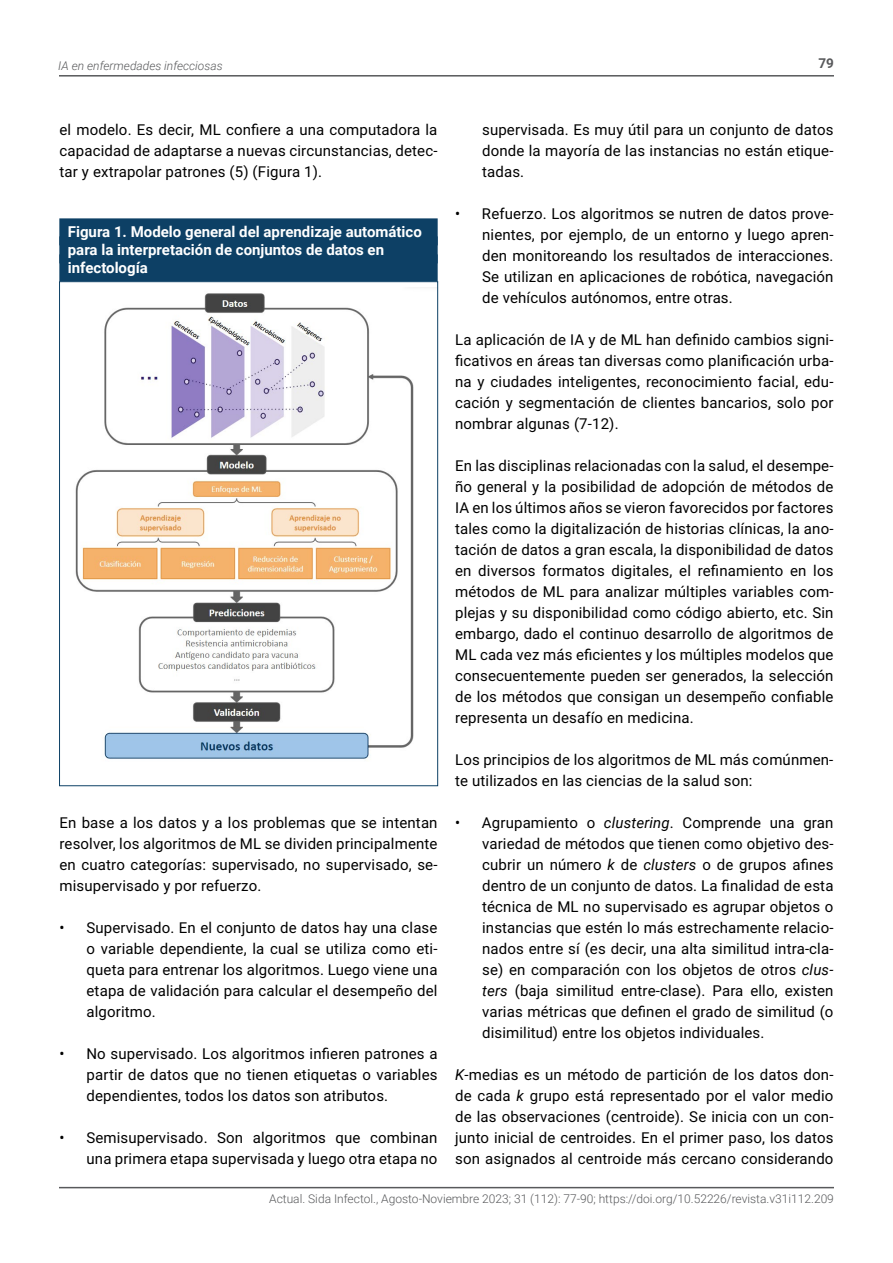
<style>
.page{position:relative;width:893px;height:1263px;background:#fff}
.page>*{position:absolute;margin:0;border:0;box-sizing:border-box;transform-origin:0 0}
.t1{font:15px/21px "Roboto";letter-spacing:.01em;color:#000;text-align:justify}
.t2{font:700 15px/18px "Roboto";color:#fff}
.t3{font:700 13.5px "Roboto";color:#58595b}
.t4{font:300 12px "Roboto";color:#58595b}
.t5{font:italic 300 12px "Roboto";color:#58595b}
.s1{font-style:italic}
</style>
<div class="page">
<hr style="left:59px;top:75px;width:775px;height:2px;background:#58595b">
<hr style="left:59px;top:1187px;width:775px;height:1px;background:#58595b">
<div style="left:59px;top:218px;width:379px;height:27px;background:#0d4065"></div>
<div style="left:59px;top:236px;width:379px;height:27px;background:#0d4065"></div>
<div style="left:59px;top:254px;width:379px;height:27px;background:#0d4065"></div>
<img style="left:75px;top:293px;width:339px;height:466px">
<p class="t5" style="left:58px;top:58px;width:166px">IA en enfermedades infecciosas</p>
<p class="t3" style="left:818px;top:54px;width:17px">79</p>
<p class="t1" style="left:60px;top:119px;width:379px">el modelo. Es decir, ML confiere a una computadora la capacidad de adaptarse a nuevas circunstancias, detec&shy;tar y extrapolar patrones (5) (Figura 1).</p>
<p class="t2" style="left:68px;top:222px;width:356px">Figura 1. Modelo general del aprendizaje automático para la interpretación de conjuntos de datos en infectología</p>
<p class="t1" style="left:60px;top:812px;width:380px">En base a los datos y a los problemas que se intentan resolver, los algoritmos de ML se dividen principalmente en cuatro categorías: supervisado, no supervisado, se&shy;misupervisado y por refuerzo.</p>
<p class="t1" style="left:87px;top:917px;width:352px;text-indent:-27px">• Supervisado. En el conjunto de datos hay una clase o variable dependiente, la cual se utiliza como eti&shy;queta para entrenar los algoritmos. Luego viene una etapa de validación para calcular el desempeño del algoritmo.</p>
<p class="t1" style="left:87px;top:1043px;width:352px;text-indent:-27px">• No supervisado. Los algoritmos infieren patrones a partir de datos que no tienen etiquetas o variables dependientes, todos los datos son atributos.</p>
<p class="t1" style="left:60px;top:1127px;width:379px;text-align:right">• Semisupervisado. Son algoritmos que combinan una primera etapa supervisada y luego otra etapa no</p>
<p class="t1" style="left:482px;top:119px;width:353px">supervisada. Es muy útil para un conjunto de datos donde la mayoría de las instancias no están etique&shy;tadas.</p>
<p class="t1" style="left:482px;top:203px;width:353px;text-indent:-27px">• Refuerzo. Los algoritmos se nutren de datos prove&shy;nientes, por ejemplo, de un entorno y luego apren&shy;den monitoreando los resultados de interacciones.<br>Se utilizan en aplicaciones de robótica, navegación de vehículos autónomos, entre otras.</p>
<p class="t1" style="left:455px;top:329px;width:380px">La aplicación de IA y de ML han definido cambios signi&shy;ficativos en áreas tan diversas como planificación urba&shy;na y ciudades inteligentes, reconocimiento facial, edu&shy;cación y segmentación de clientes bancarios, solo por nombrar algunas (7-12).</p>
<p class="t1" style="left:455px;top:455px;width:380px">En las disciplinas relacionadas con la salud, el desempe&shy;ño general y la posibilidad de adopción de métodos de IA en los últimos años se vieron favorecidos por factores tales como la digitalización de historias clínicas, la ano&shy;tación de datos a gran escala, la disponibilidad de datos en diversos formatos digitales, el refinamiento en los métodos de ML para analizar múltiples variables com&shy;plejas y su disponibilidad como código abierto, etc. Sin embargo, dado el continuo desarrollo de algoritmos de ML cada vez más eficientes y los múltiples modelos que consecuentemente pueden ser generados, la selección de los métodos que consigan un desempeño confiable representa un desafío en medicina.</p>
<p class="t1" style="left:455px;top:749px;width:380px">Los principios de los algoritmos de ML más comúnmen&shy;te utilizados en las ciencias de la salud son:</p>
<p class="t1" style="left:482px;top:812px;width:353px;text-indent:-27px">• Agrupamiento o <span class="s1">clustering</span>. Comprende una gran variedad de métodos que tienen como objetivo des&shy;cubrir un número <span class="s1">k</span> de <span class="s1">clusters</span> o de grupos afines dentro de un conjunto de datos. La finalidad de esta técnica de ML no supervisado es agrupar objetos o instancias que estén lo más estrechamente relacio&shy;nados entre sí (es decir, una alta similitud intra-cla&shy;se) en comparación con los objetos de otros <span class="s1">clus&shy;ters</span> (baja similitud entre-clase). Para ello, existen varias métricas que definen el grado de similitud (o disimilitud) entre los objetos individuales.</p>
<p class="t1" style="left:455px;top:1064px;width:380px"><span class="s1">K</span>-medias es un método de partición de los datos don&shy;de cada <span class="s1">k</span> grupo está representado por el valor medio de las observaciones (centroide). Se inicia con un con&shy;junto inicial de centroides. En el primer paso, los datos son asignados al centroide más cercano considerando</p>
<p class="t4" style="left:269px;top:1190px;width:566px">Actual. Sida Infectol., Agosto-Noviembre 2023; 31 (112): 77-90; https://doi.org/10.52226/revista.v31i112.209</p>
</div>
